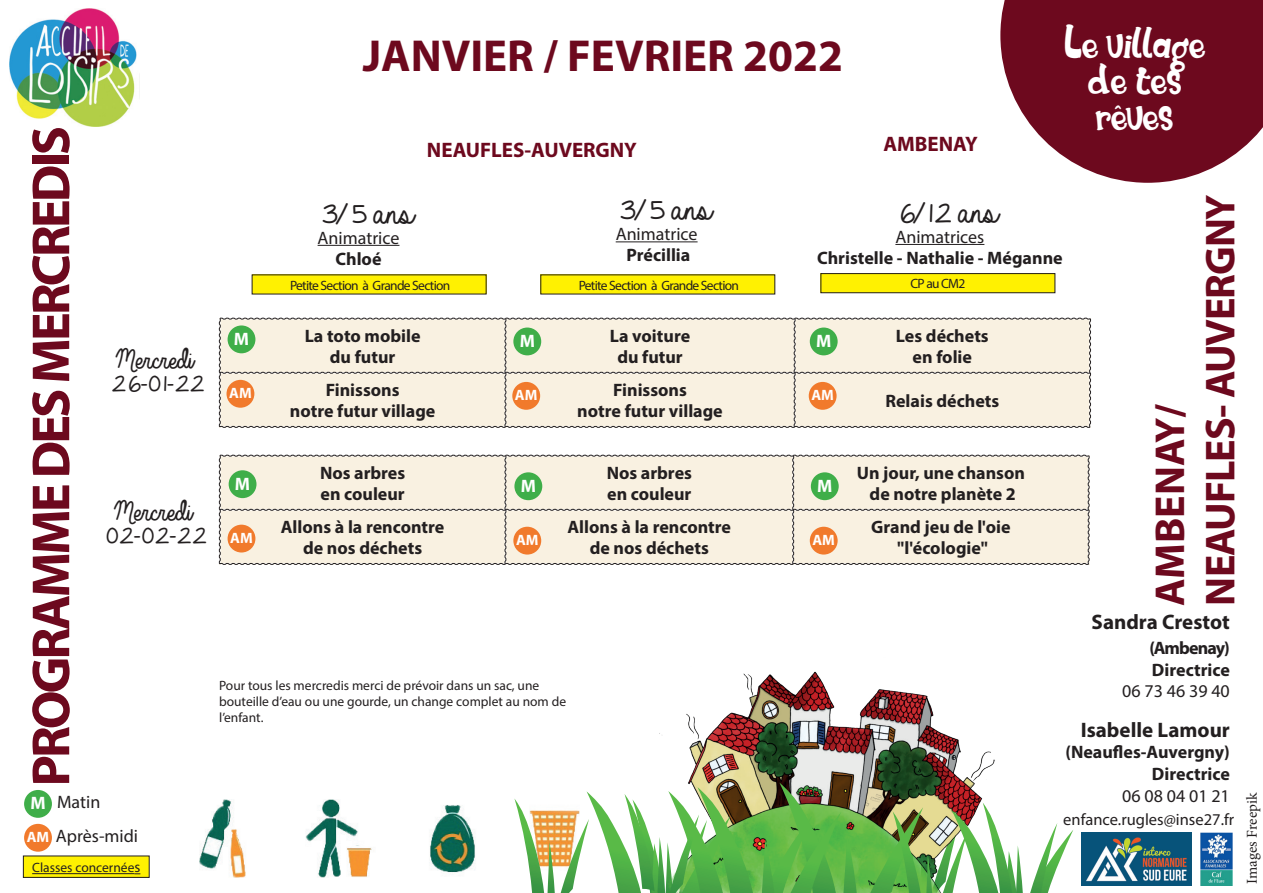
<style>
.page{position:relative;width:1263px;height:893px;background:#fff}
.page>*{position:absolute;margin:0;border:0;box-sizing:border-box;transform-origin:0 0}
.t1{font:700 54px "Myriad Pro";letter-spacing:-.055em;color:#6d091e}
.t2{font:700 45px "Myriad Pro";color:#6d091e}
.t3{font:700 42px/50.4px "Myriad Pro";letter-spacing:-.025em;color:#6d091e}
.t4{font:39px/36px "Mister Froggie";color:#fff;text-align:center}
.t5{font:36px "Always In My Heart";color:#231f20}
.t6{font:30px/22.5px "Always In My Heart";color:#231f20;text-align:center}
.t7{font:700 21px "Myriad Pro";color:#231f20}
.t8{font:700 21px "Myriad Pro";color:#6d091e}
.t9{font:700 18px/21.6px "Myriad Pro";color:#231f20;text-align:center}
.t10{font:18px/34.8px "Myriad Pro";color:#231f20}
.t11{font:700 18px "Myriad Pro";color:#fff}
.t12{font:16.5px "Myriad Pro";color:#231f20}
.t13{font:700 15px "Myriad Pro";color:#fff}
.t14{font:15px "Minion Pro";letter-spacing:-.005em;color:#231f20}
.t15{font:13.5px/16.2px "Myriad Pro";color:#231f20}
.t16{font:13.5px "Myriad Pro";letter-spacing:-.05em;color:#231f20}
.s1{font-size:15px}
</style>
<div class="page">
<img style="left:199px;top:799px;width:276px;height:78px">
<img style="left:1081px;top:833px;width:111px;height:53px">
<img style="left:1200px;top:832px;width:32px;height:54px">
<div style="left:24px;top:790px;width:28px;height:28px;background:#3fae49;border-radius:50%"></div>
<div style="left:24px;top:824px;width:28px;height:28px;background:#f17a2c;border-radius:50%"></div>
<svg style="left:219px;top:317px;width:872px;height:111px;background:#f1e9da"></svg>
<svg style="left:219px;top:454px;width:871px;height:111px;background:#f1e9da"></svg>
<div style="left:228px;top:325px;width:27px;height:28px;background:#3fae49;border-radius:50%"></div>
<div style="left:226px;top:380px;width:28px;height:28px;background:#f17a2c;border-radius:50%"></div>
<div style="left:513px;top:328px;width:28px;height:27px;background:#3fae49;border-radius:50%"></div>
<div style="left:512px;top:382px;width:28px;height:28px;background:#f17a2c;border-radius:50%"></div>
<div style="left:810px;top:328px;width:28px;height:27px;background:#3fae49;border-radius:50%"></div>
<div style="left:809px;top:382px;width:27px;height:28px;background:#f17a2c;border-radius:50%"></div>
<div style="left:229px;top:470px;width:27px;height:28px;background:#3fae49;border-radius:50%"></div>
<div style="left:228px;top:525px;width:27px;height:27px;background:#f17a2c;border-radius:50%"></div>
<div style="left:514px;top:472px;width:28px;height:28px;background:#3fae49;border-radius:50%"></div>
<div style="left:513px;top:527px;width:28px;height:28px;background:#f17a2c;border-radius:50%"></div>
<div style="left:811px;top:472px;width:28px;height:28px;background:#3fae49;border-radius:50%"></div>
<div style="left:810px;top:527px;width:28px;height:28px;background:#f17a2c;border-radius:50%"></div>
<img style="left:9px;top:9px;width:131px;height:117px">
<svg style="left:1000px;top:0;width:263px;height:183px;background:#812c3e"></svg>
<div style="left:23px;top:856px;width:126px;height:21px;background:#fff101"></div>
<hr style="left:32px;top:873px;width:102px;height:1px;background:#231f20">
<div style="left:23px;top:856px;width:127px;height:22px;border:1px solid #231f20"></div>
<hr style="left:895px;top:244px;width:89px;height:1px;background:#231f20">
<hr style="left:318px;top:245px;width:81px;height:1px;background:#231f20">
<hr style="left:616px;top:241px;width:82px;height:1px;background:#231f20">
<div style="left:252px;top:275px;width:234px;height:19px;background:#fff101"></div>
<div style="left:541px;top:275px;width:234px;height:19px;background:#fff101"></div>
<div style="left:821px;top:274px;width:234px;height:19px;background:#fff101"></div>
<div style="left:820px;top:273px;width:235px;height:20px;border:1px solid #231f20"></div>
<img style="left:659px;top:671px;width:336px;height:94px">
<svg style="left:514px;top:765px;width:559px;height:128px"></svg>
<h3 class="t4" style="left:1064px;top:26px;width:142px">Le village de tes rêves</h3>
<h2 class="t2" style="left:363px;top:26px;width:482px">JANVIER / FEVRIER 2022</h2>
<h1 class="t1" style="left:16px;top:786px;width:662px;rotate:-90deg">PROGRAMME DES MERCREDIS</h1>
<p class="t8" style="left:427px;top:136px;width:211px">NEAUFLES-AUVERGNY</p>
<p class="t8" style="left:883px;top:130px;width:96px">AMBENAY</p>
<h3 class="t3" style="left:1143px;top:606px;width:413px;rotate:-90deg">AMBENAY/<br>NEAUFLES- AUVERGNY</h3>
<h3 class="t5" style="left:608px;top:189px;width:99px">3/5 ans</h3>
<p class="t10" style="left:616px;top:216px;width:83px">Animatrice</p>
<p class="t9" style="left:626px;top:244px;width:65px">Précillia</p>
<h3 class="t5" style="left:888px;top:192px;width:105px">6/12 ans</h3>
<p class="t10" style="left:895px;top:219px;width:91px">Animatrices</p>
<p class="t9" style="left:817px;top:246px;width:247px">Christelle - Nathalie - Méganne</p>
<h3 class="t5" style="left:310px;top:193px;width:99px">3/5 ans</h3>
<p class="t10" style="left:318px;top:220px;width:83px">Animatrice</p>
<p class="t9" style="left:335px;top:247px;width:48px">Chloé</p>
<p class="t16" style="left:290px;top:277px;width:162px">Petite Section à Grande Section</p>
<p class="t16" style="left:579px;top:277px;width:162px">Petite Section à Grande Section</p>
<p class="t15" style="left:910px;top:275px;width:56px">CP au CM2</p>
<p class="t9" style="left:305px;top:324px;width:117px">La toto mobile du futur</p>
<p class="t9" style="left:610px;top:324px;width:82px">La voiture du futur</p>
<p class="t9" style="left:896px;top:324px;width:94px">Les déchets en folie</p>
<p class="t9" style="left:290px;top:378px;width:147px">Finissons<br>notre futur village</p>
<p class="t9" style="left:577px;top:378px;width:147px">Finissons<br>notre futur village</p>
<p class="t9" style="left:885px;top:389px;width:115px">Relais déchets</p>
<p class="t11" style="left:234px;top:327px;width:17px">M</p>
<p class="t11" style="left:520px;top:329px;width:17px">M</p>
<p class="t11" style="left:816px;top:329px;width:17px">M</p>
<h3 class="t6" style="left:103px;top:350px;width:95px;text-align:left">Mercredi<br>26-01-22</h3>
<p class="t13" style="left:229px;top:383px;width:24px">AM</p>
<p class="t13" style="left:515px;top:385px;width:24px">AM</p>
<p class="t13" style="left:811px;top:385px;width:24px">AM</p>
<p class="t9" style="left:320px;top:461px;width:87px;text-align:left">Nos arbres en couleur</p>
<p class="t9" style="left:607px;top:461px;width:87px;text-align:left">Nos arbres en couleur</p>
<p class="t9" style="left:857px;top:461px;width:170px">Un jour, une chanson de notre planète 2</p>
<p class="t9" style="left:281px;top:515px;width:165px">Allons à la rencontre de nos déchets</p>
<p class="t9" style="left:567px;top:515px;width:165px">Allons à la rencontre de nos déchets</p>
<p class="t9" style="left:871px;top:515px;width:141px">Grand jeu de l'oie "l'écologie"</p>
<p class="t11" style="left:235px;top:472px;width:17px">M</p>
<p class="t11" style="left:521px;top:474px;width:17px">M</p>
<p class="t11" style="left:817px;top:474px;width:17px">M</p>
<h3 class="t6" style="left:97px;top:502px;width:103px">Mercredi<br>02-02-22</h3>
<p class="t13" style="left:230px;top:528px;width:24px">AM</p>
<p class="t13" style="left:516px;top:530px;width:24px">AM</p>
<p class="t13" style="left:812px;top:530px;width:24px">AM</p>
<p class="t7" style="left:1091px;top:608px;width:140px">Sandra Crestot</p>
<p class="t9" style="left:1149px;top:636px;width:82px;text-align:left">(Ambenay)<br>Directrice</p>
<p class="t10" style="left:1122px;top:673px;width:109px">06 73 46 39 40</p>
<p class="t7" style="left:1081px;top:716px;width:151px">Isabelle Lamour</p>
<p class="t9" style="left:1065px;top:741px;width:166px;text-align:right">(Neaufles-Auvergny)<br>Directrice</p>
<p class="t10" style="left:1122px;top:778px;width:109px">06 08 04 01 21</p>
<p class="t15" style="left:219px;top:677px;width:348px">Pour tous les mercredis merci de prévoir dans un sac, une bouteille d’eau ou une gourde, un change complet au nom de l’enfant.</p>
<p class="t10" style="left:56px;top:784px;width:84px">Matin<br>Après-midi</p>
<p class="t14" style="left:1242px;top:884px;width:93px;rotate:-90deg">Images Freepik</p>
<p class="t11" style="left:30px;top:792px;width:17px">M</p>
<p class="t13" style="left:27px;top:827px;width:24px">AM</p>
<p class="t12" style="left:1063px;top:809px;width:173px">enfance.rugles@inse27.fr</p>
<p class="t15" style="left:32px;top:859px;width:110px">Classes concernée<span class="s1">s</span></p>
</div>
